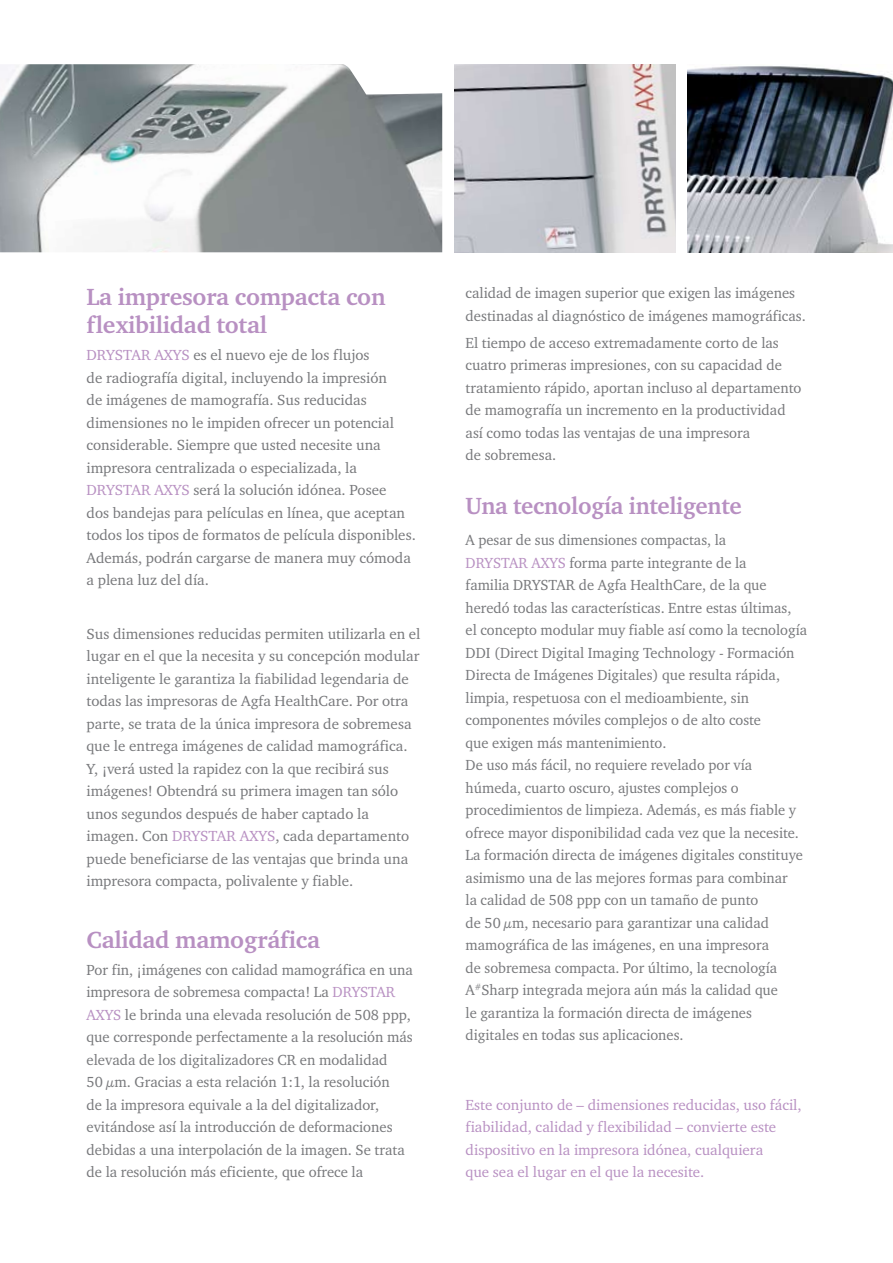
<style>
.page{position:relative;width:893px;height:1263px;background:#fff}
.page>*{position:absolute;margin:0;border:0;box-sizing:border-box;transform-origin:0 0}
.t1{font:700 24px/28.5px "Charter ITC For Agfa";letter-spacing:-.01em;color:#b890c2}
.t2{font:15px/22.5px "Charter ITC For Agfa";color:#77787b}
.t3{font:15px/22.5px "Charter ITC For Agfa";color:#b890c2}
.s1{color:#b890c2}
</style>
<div class="page">
<img style="left:0;top:64px;width:442px;height:188px">
<img style="left:454px;top:64px;width:222px;height:188px">
<img style="left:688px;top:66px;width:205px;height:186px">
<h1 class="t1" style="left:87px;top:282px;width:300px">La impresora compacta con flexibilidad total</h1>
<p class="t2" style="left:87px;top:343px;width:331px"><span class="s1">DRYSTAR AXYS</span> es el nuevo eje de los flujos<br>de radiografía digital, incluyendo la impresión<br>de imágenes de mamografía. Sus reducidas dimensiones no le impiden ofrecer un potencial considerable. Siempre que usted necesite una impresora centralizada o especializada, la <span class="s1">DRYSTAR AXYS</span> será la solución idónea. Posee<br>dos bandejas para películas en línea, que aceptan todos los tipos de formatos de película disponibles.<br>Además, podrán cargarse de manera muy cómoda a plena luz del día.</p>
<p class="t2" style="left:87px;top:622px;width:335px">Sus dimensiones reducidas permiten utilizarla en el lugar en el que la necesita y su concepción modular inteligente le garantiza la fiabilidad legendaria de todas las impresoras de Agfa HealthCare. Por otra parte, se trata de la única impresora de sobremesa que le entrega imágenes de calidad mamográfica.<br>Y, ¡verá usted la rapidez con la que recibirá sus imágenes! Obtendrá su primera imagen tan sólo unos segundos después de haber captado la imagen. Con <span class="s1">DRYSTAR AXYS</span>, cada departamento puede beneficiarse de las ventajas que brinda una impresora compacta, polivalente y fiable.</p>
<h1 class="t1" style="left:87px;top:925px;width:235px">Calidad mamográfica</h1>
<p class="t2" style="left:87px;top:958px;width:328px">Por fin, ¡imágenes con calidad mamográfica en una impresora de sobremesa compacta! La <span class="s1">DRYSTAR AXYS</span> le brinda una elevada resolución de 508 ppp, que corresponde perfectamente a la resolución más elevada de los digitalizadores CR en modalidad<br>50 µm. Gracias a esta relación 1:1, la resolución<br>de la impresora equivale a la del digitalizador, evitándose así la introducción de deformaciones debidas a una interpolación de la imagen. Se trata de la resolución más eficiente, que ofrece la</p>
<p class="t2" style="left:466px;top:282px;width:342px">calidad de imagen superior que exigen las imágenes destinadas al diagnóstico de imágenes mamográficas.</p>
<p class="t2" style="left:466px;top:331px;width:337px">El tiempo de acceso extremadamente corto de las cuatro primeras impresiones, con su capacidad de tratamiento rápido, aportan incluso al departamento de mamografía un incremento en la productividad así como todas las ventajas de una impresora<br>de sobremesa.</p>
<h1 class="t1" style="left:466px;top:491px;width:277px">Una tecnología inteligente</h1>
<p class="t2" style="left:466px;top:529px;width:343px">A pesar de sus dimensiones compactas, la<br><span class="s1">DRYSTAR AXYS</span> forma parte integrante de la<br>familia DRYSTAR de Agfa HealthCare, de la que heredó todas las características. Entre estas últimas,<br>el concepto modular muy fiable así como la tecnología DDI (Direct Digital Imaging Technology - Formación Directa de Imágenes Digitales) que resulta rápida, limpia, respetuosa con el medioambiente, sin componentes móviles complejos o de alto coste<br>que exigen más mantenimiento.<br>De uso más fácil, no requiere revelado por vía húmeda, cuarto oscuro, ajustes complejos o procedimientos de limpieza. Además, es más fiable y ofrece mayor disponibilidad cada vez que la necesite.<br>La formación directa de imágenes digitales constituye asimismo una de las mejores formas para combinar<br>la calidad de 508 ppp con un tamaño de punto<br>de 50 µm, necesario para garantizar una calidad mamográfica de las imágenes, en una impresora<br>de sobremesa compacta. Por último, la tecnología A<sup>#</sup>Sharp integrada mejora aún más la calidad que<br>le garantiza la formación directa de imágenes digitales en todas sus aplicaciones.</p>
<p class="t3" style="left:466px;top:1093px;width:337px">Este conjunto de – dimensiones reducidas, uso fácil, fiabilidad, calidad y flexibilidad – convierte este dispositivo en la impresora idónea, cualquiera<br>que sea el lugar en el que la necesite.</p>
</div>
